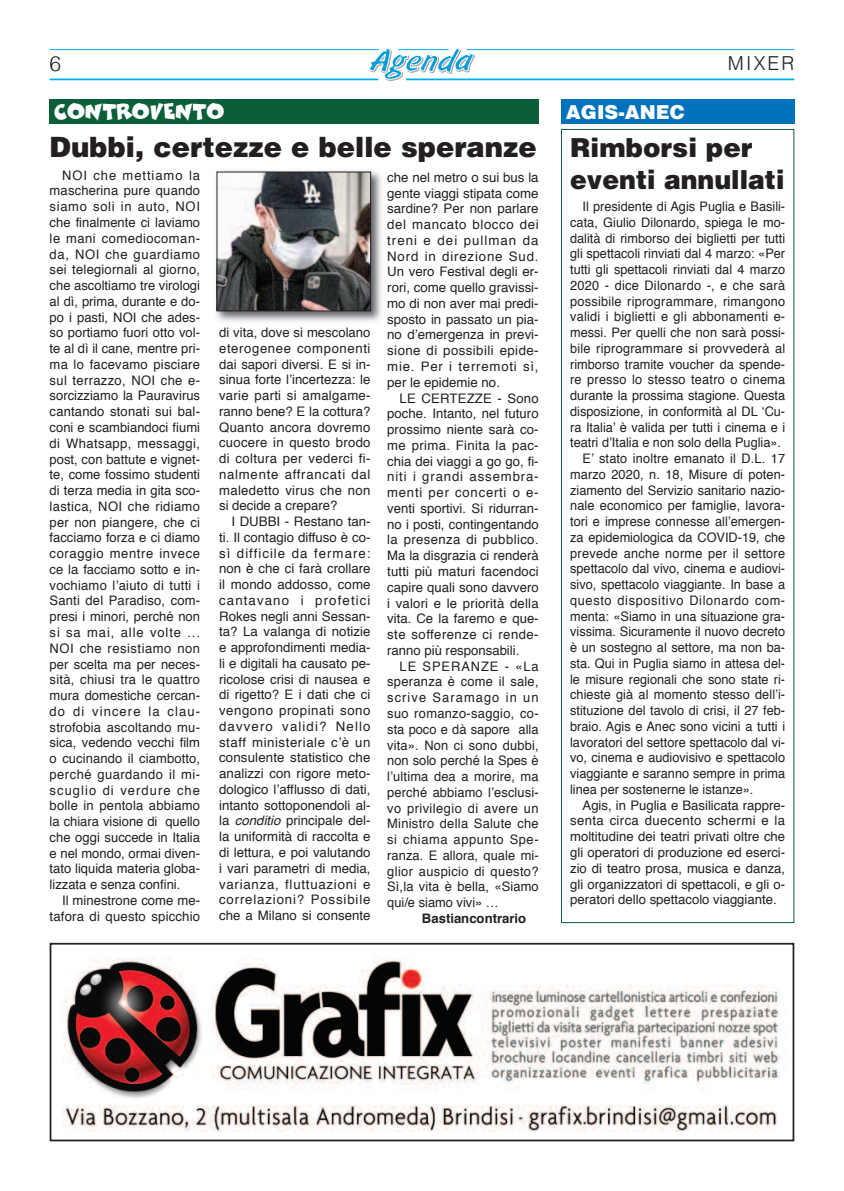
<style>
.page{position:relative;width:844px;height:1191px;background:#fff}
.page>*{position:absolute;margin:0;border:0;box-sizing:border-box;transform-origin:0 0}
.t1{font:900 28px "Helvetica";color:#231f20}
.t2{font:900 26.25px/31.5px "Helvetica";color:#231f20}
.t3{font:300 21px "Helvetica";color:#231f20}
.t4{font:900 19.25px "Helvetica";color:#fff}
.t5{font:300 19.25px "Helvetica";letter-spacing:.11em;color:#231f20}
.t6{font:18.38px "Comics";color:#fff}
.t7{font:13.12px/15.8px "Helvetica";color:#231f20;text-align:justify}
.t8{font:13.12px "Helvetica";letter-spacing:.02em;color:#231f20}
.t9{font:13.12px "Helvetica";letter-spacing:.05em;color:#231f20}
.t10{font:13.12px "Helvetica";letter-spacing:.025em;color:#231f20}
.t11{font:13.12px "Helvetica";letter-spacing:.03em;color:#231f20}
.t12{font:700 13.12px "Helvetica";color:#231f20}
.s1{font-style:italic}
</style>
<div class="page">
<hr style="left:406px;top:78px;width:388px;height:2px;background:#00aeef">
<hr style="left:50px;top:78px;width:328px;height:2px;background:#00aeef">
<hr style="left:466px;top:49px;width:328px;height:1px;background:#00aeef">
<hr style="left:50px;top:49px;width:328px;height:1px;background:#00aeef">
<svg style="left:369px;top:48px;width:106px;height:33px"></svg>
<div style="left:50px;top:99px;width:488px;height:25px;background:#0a5f38"></div>
<img style="left:215px;top:170px;width:167px;height:152px">
<img style="left:219px;top:174px;width:150px;height:135px">
<div style="left:217px;top:172px;width:154px;height:139px;border:1px solid #231f20"></div>
<div style="left:561px;top:99px;width:233px;height:25px;background:#0072bc"></div>
<div style="left:561px;top:129px;width:233px;height:794px;border:1px solid #0a5f38"></div>
<img style="left:62px;top:956px;width:720px;height:176px">
<div style="left:50px;top:943px;width:744px;height:198px;border:2px solid #231f20"></div>
<h3 class="t3" style="left:50px;top:55px;width:13px">6</h3>
<h3 class="t5" style="left:727px;top:56px;width:68px">MIXER</h3>
<h3 class="t6" style="left:55px;top:101px;width:171px">CONTROVENTO</h3>
<h1 class="t1" style="left:50px;top:131px;width:488px">Dubbi, certezze e belle speranze</h1>
<h3 class="t4" style="left:566px;top:105px;width:120px">AGIS-ANEC</h3>
<h2 class="t2" style="left:570px;top:132px;width:216px">Rimborsi per eventi annullati</h2>
<p class="t7" style="left:582px;top:199px;width:204px">Il presidente di Agis Puglia e Basili-</p>
<p class="t7" style="left:570px;top:215px;width:216px">cata, Giulio Dilonardo, spiega le mo-</p>
<p class="t7" style="left:570px;top:231px;width:216px">dalità di rimborso dei biglietti per tutti</p>
<p class="t7" style="left:570px;top:247px;width:216px">gli spettacoli rinviati dal 4 marzo: «Per</p>
<p class="t7" style="left:570px;top:262px;width:216px">tutti gli spettacoli rinviati dal 4 marzo</p>
<p class="t8" style="left:570px;top:280px;width:216px">2020 - dice Dilonardo -, e che sarà</p>
<p class="t8" style="left:570px;top:295px;width:216px">possibile riprogrammare, rimangono</p>
<p class="t7" style="left:570px;top:310px;width:216px">validi i biglietti e gli abbonamenti e-</p>
<p class="t7" style="left:570px;top:325px;width:216px">messi. Per quelli che non sarà possi-</p>
<p class="t8" style="left:570px;top:343px;width:216px">bile riprogrammare si provvederà al</p>
<p class="t7" style="left:570px;top:357px;width:216px">rimborso tramite voucher da spende-</p>
<p class="t7" style="left:570px;top:373px;width:216px">re presso lo stesso teatro o cinema</p>
<p class="t7" style="left:570px;top:388px;width:216px">durante la prossima stagione. Questa</p>
<p class="t7" style="left:570px;top:404px;width:216px">disposizione, in conformità al DL ‘Cu-</p>
<p class="t7" style="left:570px;top:420px;width:216px">ra Italia’ è valida per tutti i cinema e i</p>
<p class="t7" style="left:570px;top:436px;width:212px">teatri d’Italia e non solo della Puglia».</p>
<p class="t7" style="left:582px;top:451px;width:204px">E’ stato inoltre emanato il D.L. 17</p>
<p class="t7" style="left:570px;top:467px;width:216px">marzo 2020, n. 18, Misure di poten-</p>
<p class="t7" style="left:570px;top:483px;width:216px">ziamento del Servizio sanitario nazio-</p>
<p class="t7" style="left:570px;top:499px;width:216px">nale economico per famiglie, lavora-</p>
<p class="t7" style="left:570px;top:514px;width:216px">tori e imprese connesse all’emergen-</p>
<p class="t7" style="left:570px;top:530px;width:216px">za epidemiologica da COVID-19, che</p>
<p class="t10" style="left:570px;top:547px;width:216px">prevede anche norme per il settore</p>
<p class="t7" style="left:570px;top:562px;width:216px">spettacolo dal vivo, cinema e audiovi-</p>
<p class="t7" style="left:570px;top:577px;width:216px">sivo, spettacolo viaggiante. In base a</p>
<p class="t9" style="left:570px;top:595px;width:216px">questo dispositivo Dilonardo com-</p>
<p class="t7" style="left:570px;top:609px;width:216px">menta: «Siamo in una situazione gra-</p>
<p class="t7" style="left:570px;top:625px;width:216px">vissima. Sicuramente il nuovo decreto</p>
<p class="t7" style="left:570px;top:640px;width:216px">è un sostegno al settore, ma non ba-</p>
<p class="t7" style="left:570px;top:656px;width:216px">sta. Qui in Puglia siamo in attesa del-</p>
<p class="t7" style="left:570px;top:672px;width:216px">le misure regionali che sono state ri-</p>
<p class="t7" style="left:570px;top:688px;width:216px">chieste già al momento stesso dell’i-</p>
<p class="t7" style="left:570px;top:703px;width:216px">stituzione del tavolo di crisi, il 27 feb-</p>
<p class="t7" style="left:570px;top:719px;width:216px">braio. Agis e Anec sono vicini a tutti i</p>
<p class="t7" style="left:570px;top:735px;width:216px">lavoratori del settore spettacolo dal vi-</p>
<p class="t7" style="left:570px;top:751px;width:216px">vo, cinema e audiovisivo e spettacolo</p>
<p class="t7" style="left:570px;top:766px;width:216px">viaggiante e saranno sempre in prima</p>
<p class="t7" style="left:570px;top:782px;width:185px">linea per sostenerne le istanze».</p>
<p class="t7" style="left:582px;top:798px;width:204px">Agis, in Puglia e Basilicata rappre-</p>
<p class="t11" style="left:570px;top:815px;width:216px">senta circa duecento schermi e la</p>
<p class="t7" style="left:570px;top:829px;width:216px">moltitudine dei teatri privati oltre che</p>
<p class="t7" style="left:570px;top:845px;width:216px">gli operatori di produzione ed eserci-</p>
<p class="t7" style="left:570px;top:861px;width:216px">zio di teatro prosa, musica e danza,</p>
<p class="t7" style="left:570px;top:877px;width:216px">gli organizzatori di spettacoli, e gli o-</p>
<p class="t7" style="left:570px;top:892px;width:208px">peratori dello spettacolo viaggiante.</p>
<p class="t7" style="left:50px;top:168px;width:152px;text-indent:12px">NOI che mettiamo la mascherina pure quando siamo soli in auto, NOI che finalmente ci laviamo le mani comediocoman&shy;da, NOI che guardiamo sei telegiornali al giorno, che ascoltiamo tre virologi al dì, prima, durante e do&shy;po i pasti, NOI che ades&shy;so portiamo fuori otto vol&shy;te al dì il cane, mentre pri&shy;ma lo facevamo pisciare sul terrazzo, NOI che e&shy;sorcizziamo la Pauravirus cantando stonati sui bal&shy;coni e scambiandoci fiumi di Whatsapp, messaggi, post, con battute e vignet&shy;te, come fossimo studenti di terza media in gita sco&shy;lastica, NOI che ridiamo per non piangere, che ci facciamo forza e ci diamo coraggio mentre invece ce la facciamo sotto e in&shy;vochiamo l’aiuto di tutti i Santi del Paradiso, com&shy;presi i minori, perché non si sa mai, alle volte ...<br>NOI che resistiamo non per scelta ma per neces&shy;sità, chiusi tra le quattro mura domestiche cercan&shy;do di vincere la clau&shy;strofobia ascoltando mu&shy;sica, vedendo vecchi film o cucinando il ciambotto, perché guardando il mi&shy;scuglio di verdure che bolle in pentola abbiamo la chiara visione di quello che oggi succede in Italia e nel mondo, ormai diven&shy;tato liquida materia globa&shy;lizzata e senza confini.</p>
<p class="t7" style="left:50px;top:893px;width:152px;text-align:right">Il minestrone come me&shy;tafora di questo spicchio</p>
<p class="t7" style="left:387px;top:170px;width:153px">che nel metro o sui bus la gente viaggi stipata come sardine? Per non parlare del mancato blocco dei treni e dei pullman da Nord in direzione Sud.<br>Un vero Festival degli er&shy;rori, come quello gravissi&shy;mo di non aver mai predi&shy;sposto in passato un pia&shy;no d’emergenza in previ&shy;sione di possibili epide&shy;mie. Per i terremoti sì, per le epidemie no.</p>
<p class="t7" style="left:387px;top:391px;width:153px;text-indent:12px">LE CERTEZZE - Sono poche. Intanto, nel futuro prossimo niente sarà co&shy;me prima. Finita la pac&shy;chia dei viaggi a go go, fi&shy;niti i grandi assembra&shy;menti per concerti o e&shy;venti sportivi. Si ridurran&shy;no i posti, contingentando la presenza di pubblico.<br>Ma la disgrazia ci renderà tutti più maturi facendoci capire quali sono davvero i valori e le priorità della vita. Ce la faremo e que&shy;ste sofferenze ci rende&shy;ranno più responsabili.</p>
<p class="t7" style="left:387px;top:659px;width:153px;text-indent:12px">LE SPERANZE - «La speranza è come il sale, scrive Saramago in un suo romanzo-saggio, co&shy;sta poco e dà sapore alla vita». Non ci sono dubbi, non solo perché la Spes è l’ultima dea a morire, ma perché abbiamo l’esclusi&shy;vo privilegio di avere un Ministro della Salute che si chiama appunto Spe&shy;ranza. E allora, quale mi&shy;glior auspicio di questo?<br>Sì,la vita è bella, «Siamo qui/e siamo vivi» …</p>
<p class="t12" style="left:422px;top:913px;width:106px">Bastiancontrario</p>
<p class="t7" style="left:219px;top:326px;width:153px">di vita, dove si mescolano eterogenee componenti dai sapori diversi. E si in&shy;sinua forte l’incertezza: le varie parti si amalgame&shy;ranno bene? E la cottura?<br>Quanto ancora dovremo cuocere in questo brodo di coltura per vederci fi&shy;nalmente affrancati dal maledetto virus che non si decide a crepare?</p>
<p class="t7" style="left:219px;top:515px;width:153px;text-indent:12px">I DUBBI - Restano tan&shy;ti. Il contagio diffuso è co&shy;sì difficile da fermare: non è che ci farà crollare il mondo addosso, come cantavano i profetici Rokes negli anni Sessan&shy;ta? La valanga di notizie e approfondimenti media&shy;li e digitali ha causato pe&shy;ricolose crisi di nausea e di rigetto? E i dati che ci vengono propinati sono davvero validi? Nello staff ministeriale c’è un consulente statistico che analizzi con rigore meto&shy;dologico l’afflusso di dati, intanto sottoponendoli al&shy;la <span class="s1">conditio</span> principale del&shy;la uniformità di raccolta e di lettura, e poi valutando i vari parametri di media, varianza, fluttuazioni e correlazioni? Possibile che a Milano si consente</p>
</div>
